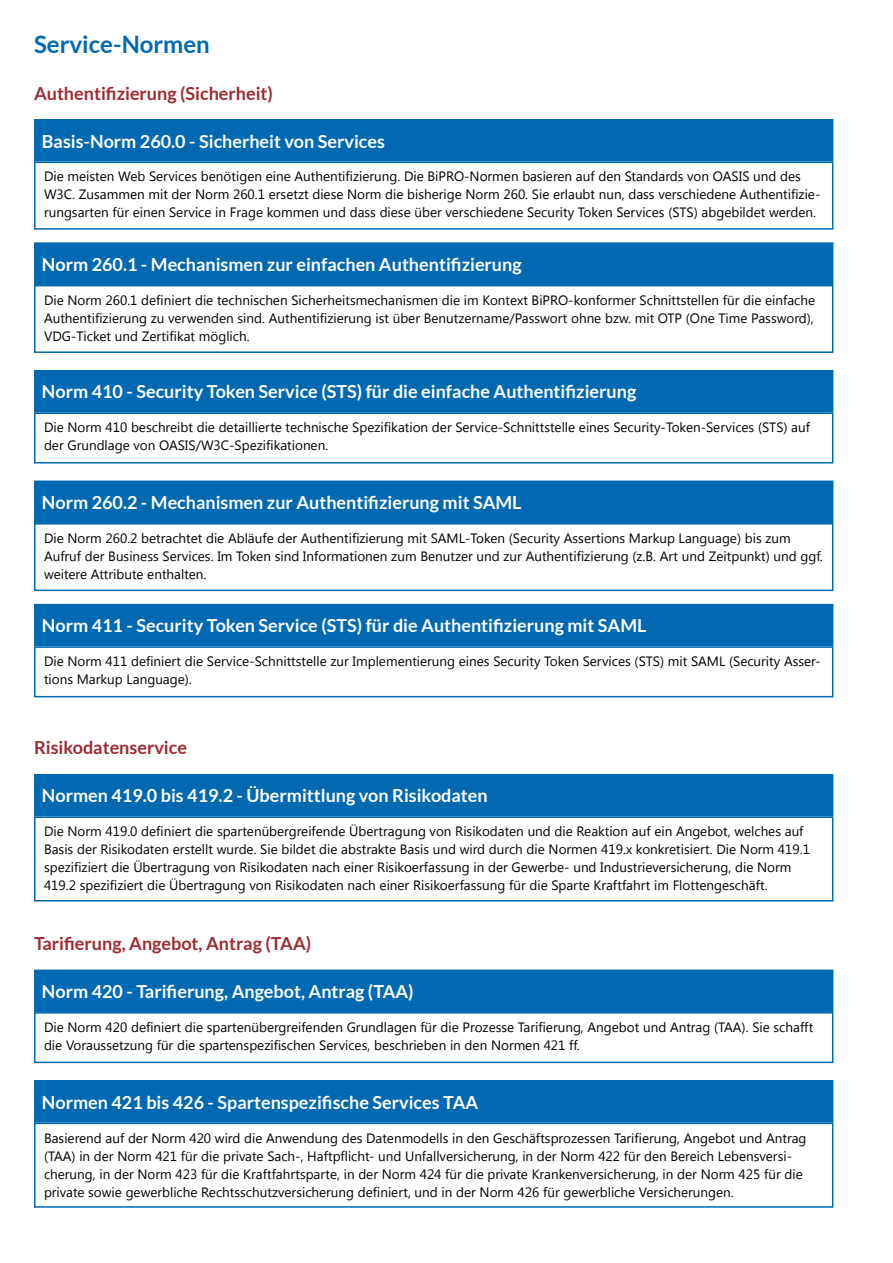
<style>
.page{position:relative;width:893px;height:1263px;background:#fff}
.page>*{position:absolute;margin:0;border:0;box-sizing:border-box;transform-origin:0 0}
.t1{font:700 24px "Lato";color:#0069b1}
.t2{font:700 18px "Lato";color:#fff}
.t3{font:700 18px "Lato";color:#9e2b2f}
.t4{font:13.5px/18px "Segoe UI";color:#000}
</style>
<div class="page">
<div style="left:34px;top:285px;width:799px;height:68px;border:2px solid #0069b1"></div>
<div style="left:34px;top:162px;width:799px;height:68px;border:2px solid #0069b1"></div>
<div style="left:34px;top:1012px;width:799px;height:51px;border:2px solid #0069b1"></div>
<div style="left:34px;top:1123px;width:799px;height:85px;border:2px solid #0069b1"></div>
<div style="left:34px;top:816px;width:799px;height:85px;border:2px solid #0069b1"></div>
<div style="left:35px;top:120px;width:798px;height:41px;background:#0069b1"></div>
<div style="left:34px;top:119px;width:799px;height:43px;border:2px solid #0069b1"></div>
<div style="left:35px;top:243px;width:798px;height:41px;background:#0069b1"></div>
<div style="left:34px;top:242px;width:799px;height:43px;border:2px solid #0069b1"></div>
<div style="left:34px;top:412px;width:799px;height:51px;border:2px solid #0069b1"></div>
<div style="left:35px;top:371px;width:798px;height:41px;background:#0069b1"></div>
<div style="left:34px;top:370px;width:799px;height:42px;border:2px solid #0069b1"></div>
<div style="left:34px;top:523px;width:799px;height:68px;border:2px solid #0069b1"></div>
<div style="left:35px;top:481px;width:798px;height:41px;background:#0069b1"></div>
<div style="left:34px;top:480px;width:799px;height:43px;border:2px solid #0069b1"></div>
<div style="left:34px;top:646px;width:799px;height:51px;border:2px solid #0069b1"></div>
<div style="left:35px;top:605px;width:798px;height:41px;background:#0069b1"></div>
<div style="left:34px;top:604px;width:799px;height:42px;border:2px solid #0069b1"></div>
<div style="left:35px;top:775px;width:798px;height:41px;background:#0069b1"></div>
<div style="left:34px;top:774px;width:799px;height:42px;border:2px solid #0069b1"></div>
<div style="left:35px;top:970px;width:798px;height:41px;background:#0069b1"></div>
<div style="left:34px;top:969px;width:799px;height:43px;border:2px solid #0069b1"></div>
<div style="left:35px;top:1081px;width:798px;height:41px;background:#0069b1"></div>
<div style="left:34px;top:1080px;width:799px;height:43px;border:2px solid #0069b1"></div>
<p class="t1" style="left:34px;top:31px;width:177px">Service-Normen</p>
<p class="t3" style="left:34px;top:83px;width:240px">Authentifizierung (Sicherheit)</p>
<p class="t2" style="left:42px;top:131px;width:345px">Basis-Norm 260.0 - Sicherheit von Services</p>
<p class="t4" style="left:44px;top:167px;width:778px">Die meisten Web Services benötigen eine Authentifizierung. Die BiPRO-Normen basieren auf den Standards von OASIS und des<br>W3C. Zusammen mit der Norm 260.1 ersetzt diese Norm die bisherige Norm 260. Sie erlaubt nun, dass verschiedene Authentifizie&shy;rungsarten für einen Service in Frage kommen und dass diese über verschiedene Security Token Services (STS) abgebildet werden.</p>
<p class="t2" style="left:42px;top:254px;width:481px">Norm 260.1 - Mechanismen zur einfachen Authentifizierung</p>
<p class="t4" style="left:44px;top:290px;width:773px;text-align:justify">Die Norm 260.1 definiert die technischen Sicherheitsmechanismen die im Kontext BiPRO-konformer Schnittstellen für die einfache Authentifizierung zu verwenden sind. Authentifizierung ist über Benutzername/Passwort ohne bzw. mit OTP (One Time Password), VDG-Ticket und Zertifikat möglich.</p>
<p class="t2" style="left:42px;top:382px;width:596px">Norm 410 - Security Token Service (STS) für die einfache Authentifizierung</p>
<p class="t4" style="left:44px;top:418px;width:767px">Die Norm 410 beschreibt die detaillierte technische Spezifikation der Service-Schnittstelle eines Security-Token-Services (STS) auf der Grundlage von OASIS/W3C-Spezifikationen.</p>
<p class="t2" style="left:42px;top:492px;width:481px">Norm 260.2 - Mechanismen zur Authentifizierung mit SAML</p>
<p class="t4" style="left:44px;top:528px;width:780px">Die Norm 260.2 betrachtet die Abläufe der Authentifizierung mit SAML-Token (Security Assertions Markup Language) bis zum<br>Aufruf der Business Services. Im Token sind Informationen zum Benutzer und zur Authentifizierung (z.B. Art und Zeitpunkt) und ggf. weitere Attribute enthalten.</p>
<p class="t2" style="left:42px;top:615px;width:606px">Norm 411 - Security Token Service (STS) für die Authentifizierung mit SAML</p>
<p class="t4" style="left:44px;top:652px;width:778px">Die Norm 411 definiert die Service-Schnittstelle zur Implementierung eines Security Token Services (STS) mit SAML (Security Asser&shy;tions Markup Language).</p>
<p class="t3" style="left:34px;top:737px;width:154px">Risikodatenservice</p>
<p class="t2" style="left:42px;top:785px;width:447px">Normen 419.0 bis 419.2 - Übermittlung von Risikodaten</p>
<p class="t4" style="left:44px;top:822px;width:767px">Die Norm 419.0 definiert die spartenübergreifende Übertragung von Risikodaten und die Reaktion auf ein Angebot, welches auf Basis der Risikodaten erstellt wurde. Sie bildet die abstrakte Basis und wird durch die Normen 419.x konkretisiert. Die Norm 419.1 spezifiziert die Übertragung von Risikodaten nach einer Risikoerfassung in der Gewerbe- und Industrieversicherung, die Norm 419.2 spezifiziert die Übertragung von Risikodaten nach einer Risikoerfassung für die Sparte Kraftfahrt im Flottengeschäft.</p>
<p class="t3" style="left:34px;top:933px;width:279px">Tarifierung, Angebot, Antrag (TAA)</p>
<p class="t2" style="left:42px;top:981px;width:373px">Norm 420 - Tarifierung, Angebot, Antrag (TAA)</p>
<p class="t4" style="left:44px;top:1017px;width:771px">Die Norm 420 definiert die spartenübergreifenden Grundlagen für die Prozesse Tarifierung, Angebot und Antrag (TAA). Sie schafft die Voraussetzung für die spartenspezifischen Services, beschrieben in den Normen 421 ff.</p>
<p class="t2" style="left:42px;top:1092px;width:438px">Normen 421 bis 426 - Spartenspezifische Services TAA</p>
<p class="t4" style="left:44px;top:1128px;width:764px">Basierend auf der Norm 420 wird die Anwendung des Datenmodells in den Geschäftsprozessen Tarifierung, Angebot und Antrag (TAA) in der Norm 421 für die private Sach-, Haftpflicht- und Unfallversicherung, in der Norm 422 für den Bereich Lebensversi&shy;cherung, in der Norm 423 für die Kraftfahrtsparte, in der Norm 424 für die private Krankenversicherung, in der Norm 425 für die private sowie gewerbliche Rechtsschutzversicherung definiert, und in der Norm 426 für gewerbliche Versicherungen.</p>
</div>
